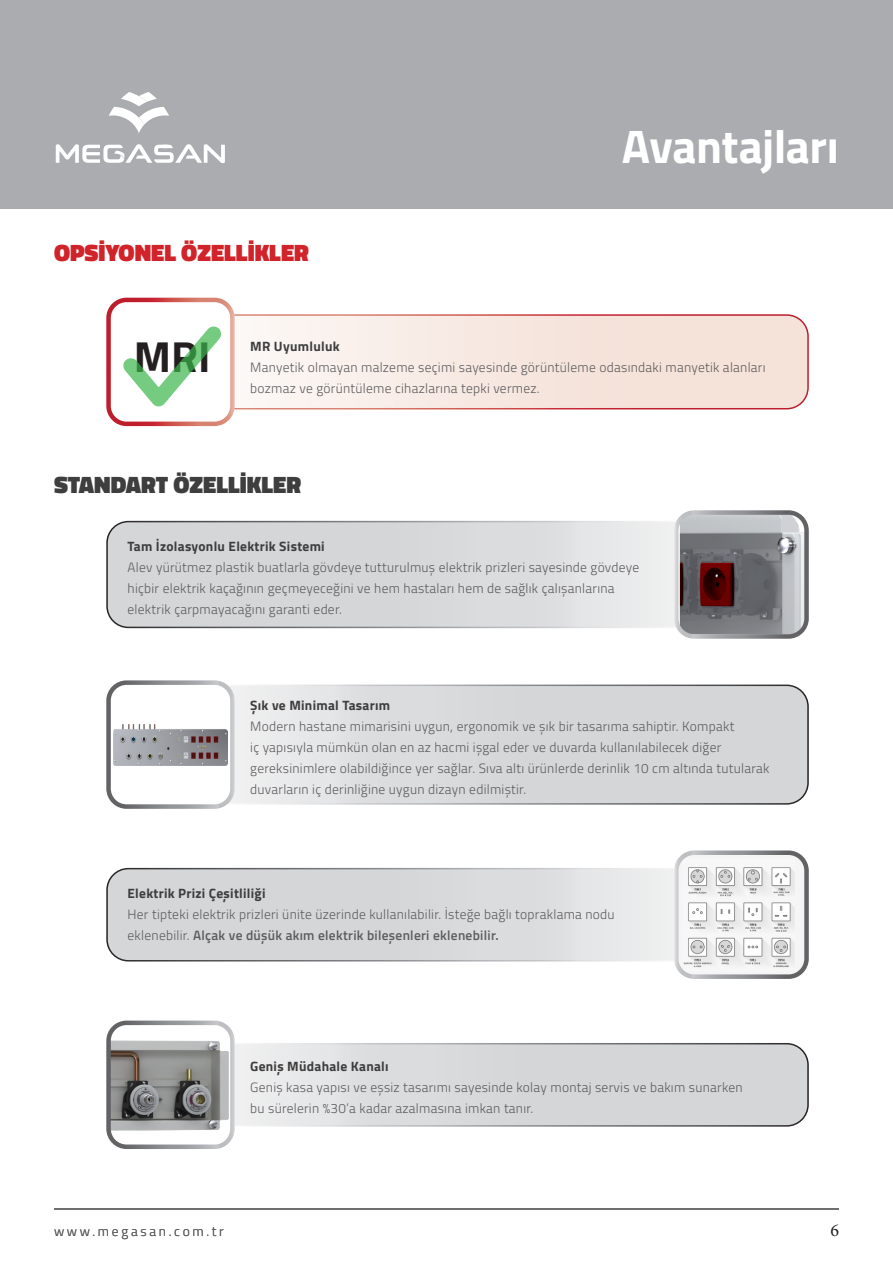
<style>
.page{position:relative;width:893px;height:1263px;background:#fff}
.page>*{position:absolute;margin:0;border:0;box-sizing:border-box;transform-origin:0 0}
.t1{font:700 47.1px "Titillium Web";letter-spacing:-.01em;color:#fff}
.t2{font:700 43.5px "Titillium Web";color:#231f20}
.t3{font:900 24px "Titillium Web";color:#d1232a}
.t4{font:900 24px "Titillium Web";color:#3e3e3f}
.t5{font:18px "Minion Pro";color:#231f20}
.t6{font:300 13.5px/21px "Titillium Web";letter-spacing:.02em;color:#5c5c5f}
.t7{font:700 13.5px "Titillium Web";letter-spacing:.02em;color:#3e3e3f}
.t8{font:300 13.5px "Titillium Web";letter-spacing:.2em;color:#5b5b5e}
.s1{font-weight:600}
</style>
<div class="page">
<div style="left:0;top:0;width:893px;height:208px;background:#abacb0"></div>
<svg style="left:56px;top:144px;width:169px;height:19px"></svg>
<svg style="left:109px;top:92px;width:60px;height:41px"></svg>
<hr style="left:54px;top:1209px;width:785px;height:1px;background:#5c5c5f">
<div style="left:174px;top:685px;width:634px;height:119px;background:linear-gradient(to right,#e8e8e9,#cfd0d2);border-radius:21px"></div>
<div style="left:174px;top:684px;width:635px;height:121px;border:2px solid #fff;border-radius:21px"></div>
<svg style="left:107px;top:522px;width:630px;height:105px;background:#dadbdc"></svg>
<div style="left:106px;top:521px;width:632px;height:107px;border:2px solid #fff;border-radius:21px"></div>
<svg style="left:174px;top:1044px;width:634px;height:82px;background:#dadbdc"></svg>
<div style="left:174px;top:1043px;width:635px;height:84px;border:2px solid #fff;border-radius:21px"></div>
<svg style="left:107px;top:869px;width:630px;height:92px;background:#dadadc"></svg>
<div style="left:106px;top:868px;width:632px;height:93px;border:2px solid #fff;border-radius:21px"></div>
<svg style="left:164px;top:315px;width:644px;height:94px;fill:#f6e6df"></svg>
<div style="left:163px;top:314px;width:646px;height:95px;border:2px solid #fff;border-radius:21px"></div>
<div style="left:676px;top:853px;width:130px;height:124px;background:#f5f5f6;border-radius:18px"></div>
<img style="left:684px;top:867px;width:111px;height:101px">
<div style="left:674px;top:850px;width:135px;height:129px;border:4px solid #fff;border-radius:18px"></div>
<img style="left:680px;top:515px;width:124px;height:119px">
<div style="left:674px;top:510px;width:135px;height:129px;border:4px solid #fff;border-radius:18px"></div>
<div style="left:109px;top:683px;width:123px;height:123px;background:#fff;border-radius:18px"></div>
<img style="left:113px;top:724px;width:115px;height:41px">
<div style="left:106px;top:680px;width:129px;height:129px;border:4px solid #fff;border-radius:18px"></div>
<img style="left:111px;top:1035px;width:119px;height:99px">
<div style="left:106px;top:1020px;width:129px;height:129px;border:4px solid #fff;border-radius:18px"></div>
<div style="left:109px;top:300px;width:123px;height:124px;background:#fff;border-radius:18px"></div>
<div style="left:106px;top:298px;width:129px;height:128px;border:4px solid #fff;border-radius:18px"></div>
<svg style="left:123px;top:326px;width:99px;height:81px"></svg>
<p class="t3" style="left:54px;top:235px;width:257px">OPSİYONEL ÖZELLİKLER</p>
<p class="t1" style="left:622px;top:110px;width:219px">Avantajları</p>
<p class="t2" style="left:134px;top:324px;width:78px">MRI</p>
<p class="t7" style="left:250px;top:336px;width:91px">MR Uyumluluk</p>
<p class="t6" style="left:250px;top:356px;width:517px">Manyetik olmayan malzeme seçimi sayesinde görüntüleme odasındaki manyetik alanları bozmaz ve görüntüleme cihazlarına tepki vermez.</p>
<p class="t4" style="left:54px;top:467px;width:249px">STANDART ÖZELLİKLER</p>
<p class="t7" style="left:128px;top:536px;width:199px">Tam İzolasyonlu Elektrik Sistemi</p>
<p class="t6" style="left:128px;top:556px;width:513px">Alev yürütmez plastik buatlarla gövdeye tutturulmuş elektrik prizleri sayesinde gövdeye hiçbir elektrik kaçağının geçmeyeceğini ve hem hastaları hem de sağlık çalışanlarına elektrik çarpmayacağını garanti eder.</p>
<p class="t7" style="left:250px;top:695px;width:141px">Şık ve Minimal Tasarım</p>
<p class="t6" style="left:250px;top:715px;width:521px">Modern hastane mimarisini uygun, ergonomik ve şık bir tasarıma sahiptir. Kompakt<br>iç yapısıyla mümkün olan en az hacmi işgal eder ve duvarda kullanılabilecek diğer gereksinimlere olabildiğince yer sağlar. Sıva altı ürünlerde derinlik 10 cm altında tutularak duvarların iç derinliğine uygun dizayn edilmiştir.</p>
<p class="t7" style="left:128px;top:883px;width:139px">Elektrik Prizi Çeşitliliği</p>
<p class="t6" style="left:128px;top:903px;width:489px">Her tipteki elektrik prizleri ünite üzerinde kullanılabilir. İsteğe bağlı topraklama nodu eklenebilir. <span class="s1">Alçak ve düşük akım elektrik bileşenleri eklenebilir.</span></p>
<p class="t7" style="left:250px;top:1056px;width:140px">Geniş Müdahale Kanalı</p>
<p class="t6" style="left:250px;top:1076px;width:494px">Geniş kasa yapısı ve eşsiz tasarımı sayesinde kolay montaj servis ve bakım sunarken bu sürelerin %30’a kadar azalmasına imkan tanır.</p>
<p class="t8" style="left:54px;top:1221px;width:171px">www.megasan.com.tr</p>
<h3 class="t5" style="left:830px;top:1218px;width:10px">6</h3>
</div>
